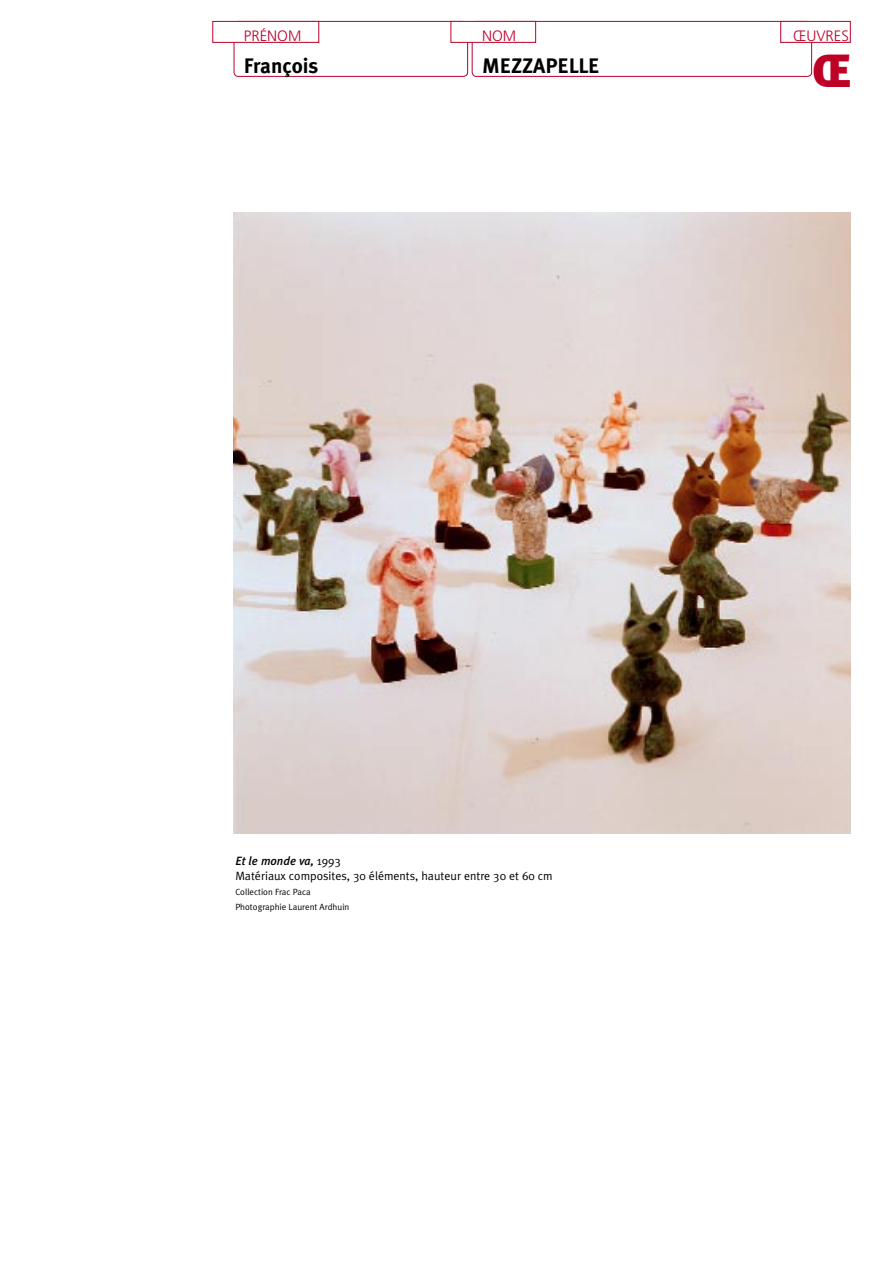
<style>
.page{position:relative;width:893px;height:1263px;background:#fff}
.page>*{position:absolute;margin:0;border:0;box-sizing:border-box;transform-origin:0 0}
.t1{font:900 46.5px "Meta Plus";color:#be0027}
.t2{font:700 21px "Meta Plus";color:#000}
.t3{font:300 15px "Frutiger";color:#be0027}
.Méta_8{font:12px "Meta Plus Normal";color:#000}
.Méta_8-2{font:italic 500 12px "Meta Plus";color:#000}
.Méta_8-3{font:9px "Meta Plus Normal";color:#000}
.s1{font-family:"Meta Plus Normal";font-weight:400;font-style:normal}
</style>
<div class="page">
<img style="left:234px;top:213px;width:616px;height:620px">
<div style="left:213px;top:21px;width:106px;height:22px;border:1px solid #be0027"></div>
<svg style="left:234px;top:21px;width:578px;height:55px"></svg>
<div style="left:451px;top:21px;width:85px;height:21px;background:#fff"></div>
<div style="left:451px;top:21px;width:85px;height:22px;border:1px solid #be0027"></div>
<div style="left:781px;top:21px;width:69px;height:21px;background:#fff"></div>
<div style="left:780px;top:21px;width:70px;height:22px;border:1px solid #be0027"></div>
<p class="t3" style="left:244px;top:27px;width:59px">PRÉNOM</p>
<p class="t3" style="left:482px;top:27px;width:36px">NOM</p>
<p class="t3" style="left:793px;top:27px;width:57px">ŒUVRES</p>
<p class="t2" style="left:244px;top:53px;width:76px">François</p>
<p class="t1" style="left:813px;top:43px;width:41px">Œ</p>
<p class="t2" style="left:482px;top:53px;width:119px">MEZZAPELLE</p>
<p class="Méta_8-2" style="left:235px;top:853px;width:107px">Et le monde va, <span class="s1">1993</span></p>
<p class="Méta_8" style="left:235px;top:868px;width:319px">Matériaux composites, 30 éléments, hauteur entre 30 et 60 cm</p>
<p class="Méta_8-3" style="left:235px;top:886px;width:77px">Collection Frac Paca</p>
<p class="Méta_8-3" style="left:235px;top:901px;width:115px">Photographie Laurent Ardhuin</p>
</div>
